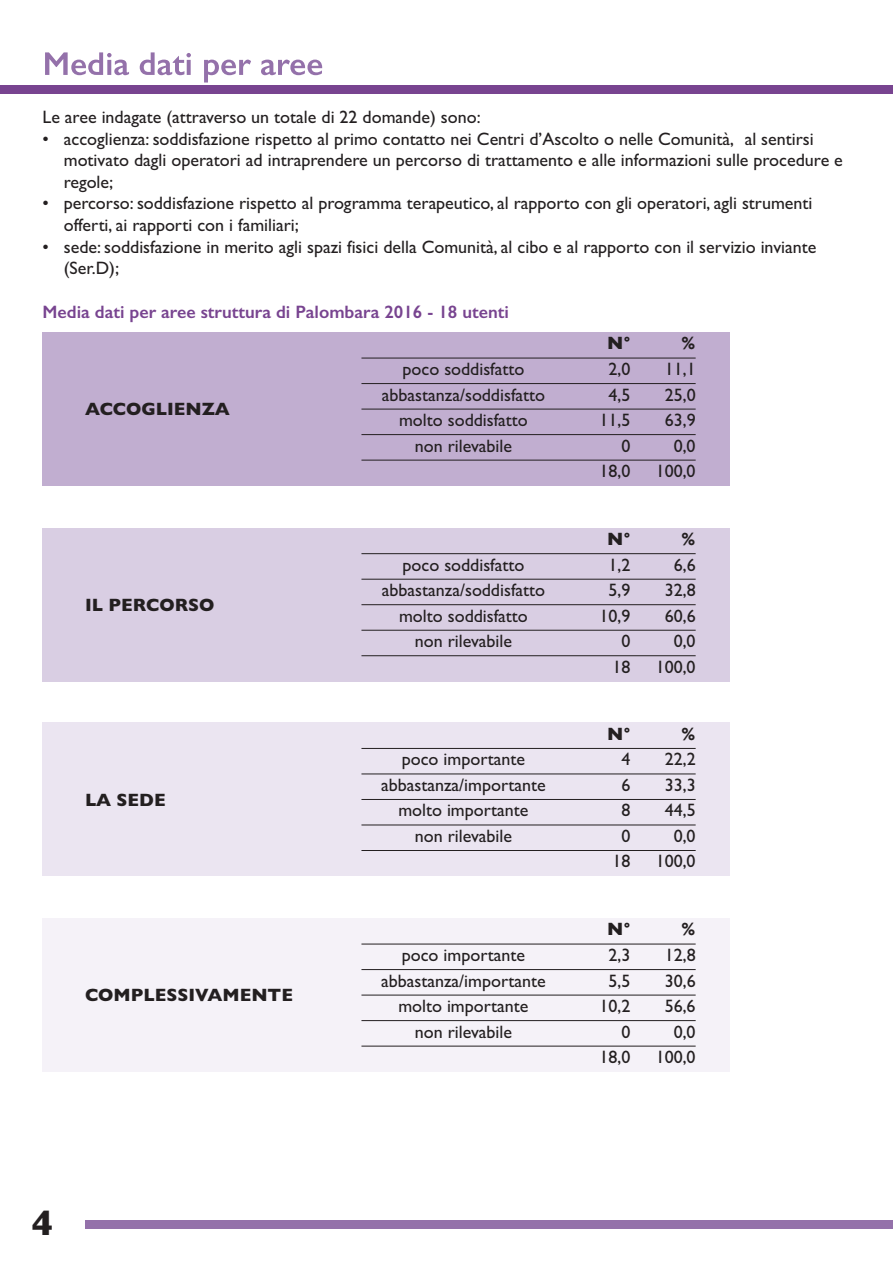
<style>
.page{position:relative;width:893px;height:1263px;background:#fff}
.page>*{position:absolute;margin:0;border:0;box-sizing:border-box;transform-origin:0 0}
.t1{font:700 36px "Gill Sans";color:#231f20}
.t2{font:18px/21.6px "Gill Sans";color:#231f20}
.t3{font:700 18px "Gill Sans";color:#231f20}
.t4{font:600 18px "Gill Sans";color:#784490}
</style>
<div class="page">
<div style="left:43px;top:918px;width:687px;height:153px;background:#f5f2f8"></div>
<div style="left:43px;top:723px;width:687px;height:153px;background:#ebe5f1"></div>
<div style="left:43px;top:528px;width:687px;height:153px;background:#d9cee3"></div>
<div style="left:43px;top:333px;width:687px;height:153px;background:#c1aed0"></div>
<div style="left:0;top:85px;width:893px;height:9px;background:#784490"></div>
<svg style="left:45px;top:52px;width:226px;height:31px"></svg>
<hr style="left:361px;top:358px;width:335px;height:1px;background:#231f20">
<hr style="left:361px;top:383px;width:335px;height:1px;background:#231f20">
<hr style="left:361px;top:409px;width:335px;height:1px;background:#231f20">
<hr style="left:361px;top:434px;width:335px;height:1px;background:#231f20">
<hr style="left:361px;top:460px;width:335px;height:1px;background:#231f20">
<hr style="left:361px;top:553px;width:335px;height:1px;background:#231f20">
<hr style="left:361px;top:579px;width:335px;height:1px;background:#231f20">
<hr style="left:361px;top:604px;width:335px;height:1px;background:#231f20">
<hr style="left:361px;top:630px;width:335px;height:1px;background:#231f20">
<hr style="left:361px;top:655px;width:335px;height:1px;background:#231f20">
<hr style="left:361px;top:748px;width:335px;height:1px;background:#231f20">
<hr style="left:361px;top:774px;width:335px;height:1px;background:#231f20">
<hr style="left:361px;top:799px;width:335px;height:1px;background:#231f20">
<hr style="left:361px;top:825px;width:335px;height:1px;background:#231f20">
<hr style="left:361px;top:850px;width:335px;height:1px;background:#231f20">
<hr style="left:361px;top:944px;width:335px;height:1px;background:#231f20">
<hr style="left:361px;top:969px;width:335px;height:1px;background:#231f20">
<hr style="left:361px;top:995px;width:335px;height:1px;background:#231f20">
<hr style="left:361px;top:1020px;width:335px;height:1px;background:#231f20">
<hr style="left:361px;top:1046px;width:335px;height:1px;background:#231f20">
<div style="left:85px;top:1220px;width:808px;height:9px;background:#9471aa"></div>
<p class="t2" style="left:43px;top:108px;width:440px">Le aree indagate (attraverso un totale di 22 domande) sono:</p>
<p class="t2" style="left:64px;top:130px;width:781px;text-indent:-21px">• accoglienza: soddisfazione rispetto al primo contatto nei Centri d’Ascolto o nelle Comunità, al sentirsi motivato dagli operatori ad intraprendere un percorso di trattamento e alle informazioni sulle procedure e regole;</p>
<p class="t2" style="left:64px;top:195px;width:750px;text-indent:-21px">• percorso: soddisfazione rispetto al programma terapeutico, al rapporto con gli operatori, agli strumenti offerti, ai rapporti con i familiari;</p>
<p class="t2" style="left:64px;top:238px;width:754px;text-indent:-21px">• sede: soddisfazione in merito agli spazi fisici della Comunità, al cibo e al rapporto con il servizio inviante (Ser.D);</p>
<p class="t4" style="left:43px;top:301px;width:468px">Media dati per aree struttura di Palombara 2016 - 18 utenti</p>
<p class="t3" style="left:607px;top:337px;width:25px">N°</p>
<p class="t3" style="left:681px;top:337px;width:16px">%</p>
<p class="t2" style="left:403px;top:360px;width:123px">poco soddisfatto</p>
<p class="t2" style="left:609px;top:360px;width:23px">2,0</p>
<p class="t2" style="left:665px;top:360px;width:32px">11,1</p>
<p class="t2" style="left:382px;top:386px;width:165px">abbastanza/soddisfatto</p>
<p class="t2" style="left:609px;top:386px;width:23px">4,5</p>
<p class="t2" style="left:665px;top:386px;width:32px">25,0</p>
<p class="t2" style="left:399px;top:411px;width:130px">molto soddisfatto</p>
<p class="t2" style="left:600px;top:411px;width:32px">11,5</p>
<p class="t2" style="left:665px;top:411px;width:32px">63,9</p>
<p class="t2" style="left:415px;top:437px;width:99px">non rilevabile</p>
<p class="t2" style="left:621px;top:437px;width:10px">0</p>
<p class="t2" style="left:674px;top:437px;width:23px">0,0</p>
<p class="t2" style="left:600px;top:462px;width:32px">18,0</p>
<p class="t2" style="left:656px;top:462px;width:41px">100,0</p>
<p class="t3" style="left:85px;top:403px;width:146px">ACCOGLIENZA</p>
<p class="t3" style="left:85px;top:599px;width:131px">IL PERCORSO</p>
<p class="t3" style="left:85px;top:793px;width:82px">LA SEDE</p>
<p class="t3" style="left:85px;top:989px;width:210px">COMPLESSIVAMENTE</p>
<h1 class="t1" style="left:32px;top:1210px;width:23px">4</h1>
<p class="t3" style="left:607px;top:533px;width:25px">N°</p>
<p class="t3" style="left:681px;top:533px;width:16px">%</p>
<p class="t2" style="left:403px;top:556px;width:123px">poco soddisfatto</p>
<p class="t2" style="left:609px;top:556px;width:23px">1,2</p>
<p class="t2" style="left:674px;top:556px;width:23px">6,6</p>
<p class="t2" style="left:382px;top:581px;width:165px">abbastanza/soddisfatto</p>
<p class="t2" style="left:609px;top:581px;width:23px">5,9</p>
<p class="t2" style="left:665px;top:581px;width:32px">32,8</p>
<p class="t2" style="left:399px;top:607px;width:130px">molto soddisfatto</p>
<p class="t2" style="left:600px;top:607px;width:32px">10,9</p>
<p class="t2" style="left:665px;top:607px;width:32px">60,6</p>
<p class="t2" style="left:415px;top:632px;width:99px">non rilevabile</p>
<p class="t2" style="left:621px;top:632px;width:10px">0</p>
<p class="t2" style="left:674px;top:632px;width:23px">0,0</p>
<p class="t2" style="left:613px;top:658px;width:19px">18</p>
<p class="t2" style="left:656px;top:658px;width:41px">100,0</p>
<p class="t3" style="left:607px;top:727px;width:25px">N°</p>
<p class="t3" style="left:681px;top:727px;width:16px">%</p>
<p class="t2" style="left:402px;top:750px;width:125px">poco importante</p>
<p class="t2" style="left:622px;top:750px;width:10px">4</p>
<p class="t2" style="left:665px;top:750px;width:32px">22,2</p>
<p class="t2" style="left:381px;top:776px;width:166px">abbastanza/importante</p>
<p class="t2" style="left:622px;top:776px;width:10px">6</p>
<p class="t2" style="left:665px;top:776px;width:32px">33,3</p>
<p class="t2" style="left:398px;top:801px;width:132px">molto importante</p>
<p class="t2" style="left:622px;top:801px;width:10px">8</p>
<p class="t2" style="left:665px;top:801px;width:32px">44,5</p>
<p class="t2" style="left:415px;top:827px;width:99px">non rilevabile</p>
<p class="t2" style="left:621px;top:827px;width:10px">0</p>
<p class="t2" style="left:674px;top:827px;width:23px">0,0</p>
<p class="t2" style="left:613px;top:852px;width:19px">18</p>
<p class="t2" style="left:656px;top:852px;width:41px">100,0</p>
<p class="t3" style="left:607px;top:923px;width:25px">N°</p>
<p class="t3" style="left:681px;top:923px;width:16px">%</p>
<p class="t2" style="left:402px;top:946px;width:125px">poco importante</p>
<p class="t2" style="left:609px;top:946px;width:23px">2,3</p>
<p class="t2" style="left:665px;top:946px;width:32px">12,8</p>
<p class="t2" style="left:381px;top:972px;width:166px">abbastanza/importante</p>
<p class="t2" style="left:609px;top:972px;width:23px">5,5</p>
<p class="t2" style="left:665px;top:972px;width:32px">30,6</p>
<p class="t2" style="left:398px;top:997px;width:132px">molto importante</p>
<p class="t2" style="left:600px;top:997px;width:32px">10,2</p>
<p class="t2" style="left:665px;top:997px;width:32px">56,6</p>
<p class="t2" style="left:415px;top:1023px;width:99px">non rilevabile</p>
<p class="t2" style="left:621px;top:1023px;width:10px">0</p>
<p class="t2" style="left:674px;top:1023px;width:23px">0,0</p>
<p class="t2" style="left:600px;top:1048px;width:32px">18,0</p>
<p class="t2" style="left:656px;top:1048px;width:41px">100,0</p>
</div>
